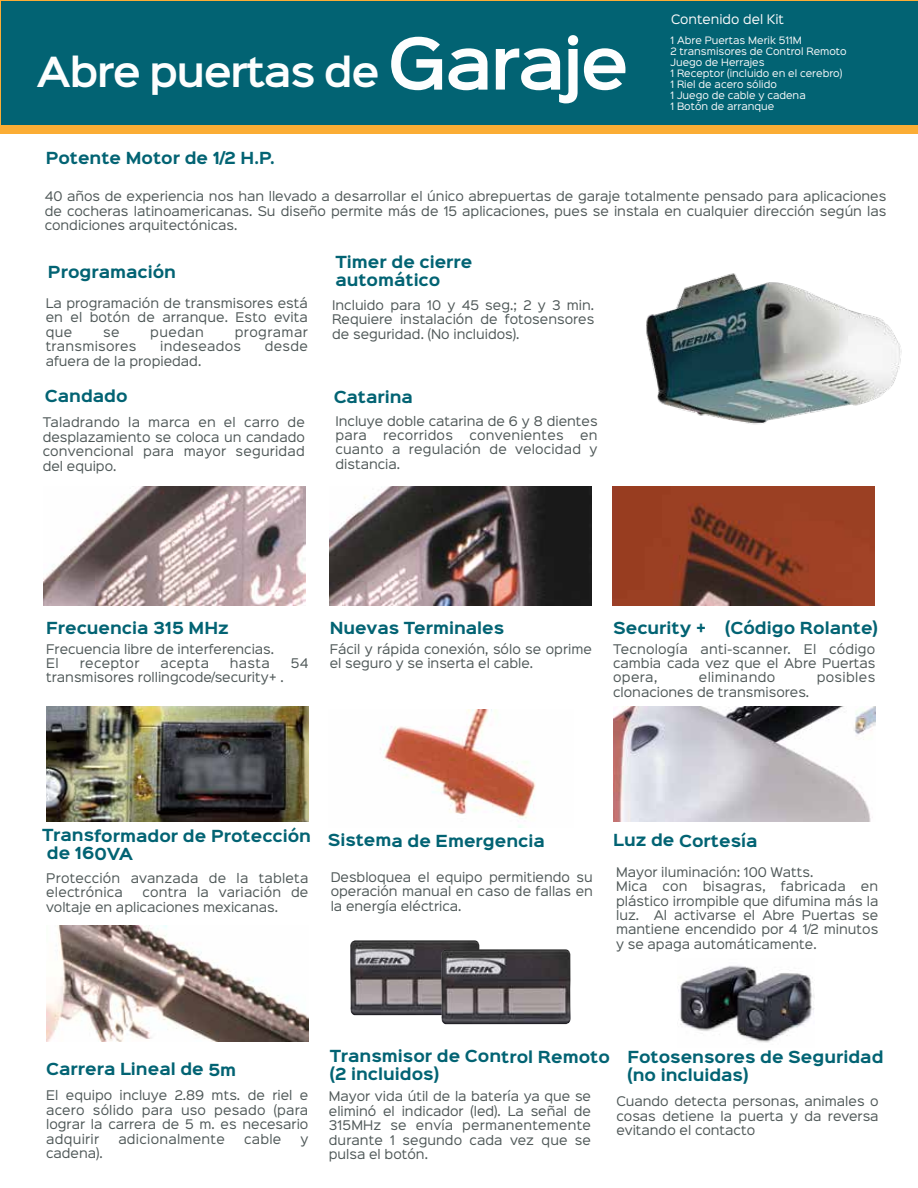
<style>
.page{position:relative;width:918px;height:1188px;background:#fff}
.page>*{position:absolute;margin:0;border:0;box-sizing:border-box;transform-origin:0 0}
.t1{font:600 37.5px "Sinkin Sans 600";letter-spacing:-.045em;color:#fdfefe}
.t2{font:700 15px/18px "Sinkin Sans 700";color:#026373}
.t3{font:12px/14.4px "Sinkin Sans 400";color:#4f5858;text-align:justify}
.t4{font:12px "Sinkin Sans 400";letter-spacing:.02em;color:#4f5858}
.t5{font:12px "Sinkin Sans 400";letter-spacing:.03em;color:#4f5858}
.t6{font:12px "Sinkin Sans 400";letter-spacing:.035em;color:#4f5858}
.t7{font:11.7px "Sinkin Sans 400";color:#f9f9fa}
.t8{font:9.15px/11.1px "Sinkin Sans 400";color:#f9f9fa}
.s1{font-size:64.5px}
</style>
<div class="page">
<div style="left:0;top:0;width:918px;height:133px;background:#fbad35"></div>
<div style="left:2px;top:2px;width:916px;height:123px;background:#026373"></div>
<img style="left:680px;top:965px;width:135px;height:78px">
<img style="left:383px;top:710px;width:153px;height:118px">
<img style="left:46px;top:926px;width:262px;height:115px">
<img style="left:43px;top:487px;width:262px;height:119px">
<img style="left:46px;top:706px;width:262px;height:116px">
<img style="left:613px;top:706px;width:262px;height:116px">
<img style="left:330px;top:487px;width:262px;height:119px">
<img style="left:612px;top:487px;width:262px;height:118px">
<img style="left:646px;top:273px;width:256px;height:152px">
<img style="left:350px;top:940px;width:130px;height:75px">
<img style="left:440px;top:949px;width:131px;height:75px">
<h1 class="t1" style="left:37px;top:39px;width:594px">Abre puertas de <span class="s1">Garaje</span></h1>
<p class="t2" style="left:46px;top:150px;width:231px">Potente Motor de 1/2 H.P.</p>
<p class="t7" style="left:671px;top:9px;width:115px">Contenido del Kit</p>
<p class="t8" style="left:670px;top:34px;width:178px">1 Abre Puertas Merik 511M<br>2 transmisores de Control Remoto<br>Juego de Herrajes<br>1 Receptor (incluido en el cerebro)<br>1 Riel de acero sólido<br>1 Juego de cable y cadena<br>1 Botón de arranque</p>
<p class="t3" style="left:45px;top:188px;width:843px">40 años de experiencia nos han llevado a desarrollar el único abrepuertas de garaje totalmente pensado para aplicaciones de cocheras latinoamericanas. Su diseño permite más de 15 aplicaciones, pues se instala en cualquier dirección según las condiciones arquitectónicas.</p>
<p class="t2" style="left:48px;top:264px;width:130px">Programación</p>
<p class="t3" style="left:46px;top:295px;width:264px">La programación de transmisores está en el botón de arranque. Esto evita que</p>
<p class="t3" style="left:103px;top:324px;width:18px">se</p>
<p class="t3" style="left:150px;top:324px;width:55px">puedan</p>
<p class="t6" style="left:235px;top:322px;width:75px">programar</p>
<p class="t4" style="left:46px;top:336px;width:92px">transmisores</p>
<p class="t4" style="left:160px;top:336px;width:82px">indeseados</p>
<p class="t3" style="left:265px;top:338px;width:45px">desde</p>
<p class="t3" style="left:46px;top:353px;width:157px">afuera de la propiedad.</p>
<p class="t2" style="left:45px;top:387px;width:84px">Candado</p>
<p class="t3" style="left:43px;top:414px;width:264px">Taladrando la marca en el carro de desplazamiento se coloca un candado convencional para mayor seguridad del equipo.</p>
<p class="t2" style="left:335px;top:254px;width:139px">Timer de cierre automático</p>
<p class="t3" style="left:332px;top:297px;width:264px">Incluido para 10 y 45 seg.; 2 y 3 min.<br>Requiere instalación de fotosensores de seguridad. (No incluidos).</p>
<p class="t2" style="left:334px;top:389px;width:81px">Catarina</p>
<p class="t3" style="left:335px;top:412px;width:264px">Incluye doble catarina de 6 y 8 dientes para</p>
<p class="t4" style="left:383px;top:425px;width:71px">recorridos</p>
<p class="t4" style="left:469px;top:425px;width:96px">convenientes</p>
<p class="t3" style="left:335px;top:427px;width:264px;text-indent:245px">en cuanto a regulación de velocidad y distancia.</p>
<p class="t2" style="left:46px;top:620px;width:184px">Frecuencia 315 MHz</p>
<p class="t2" style="left:330px;top:620px;width:176px">Nuevas Terminales</p>
<p class="t2" style="left:613px;top:620px;width:266px">Security + (Código Rolante)</p>
<p class="t3" style="left:46px;top:640px;width:230px">Frecuencia libre de interferencias.<br>El</p>
<p class="t5" style="left:80px;top:653px;width:61px">receptor</p>
<p class="t3" style="left:160px;top:655px;width:50px">acepta</p>
<p class="t3" style="left:230px;top:655px;width:42px">hasta</p>
<p class="t3" style="left:291px;top:655px;width:19px">54</p>
<p class="t3" style="left:46px;top:669px;width:239px">transmisores rollingcode/security+ .</p>
<p class="t3" style="left:330px;top:640px;width:264px">Fácil y rápida conexión, sólo se oprime el seguro y se inserta el cable.</p>
<p class="t3" style="left:613px;top:640px;width:264px">Tecnología anti-scanner. El código cambia cada vez que el Abre Puertas opera,</p>
<p class="t5" style="left:699px;top:667px;width:78px">eliminando</p>
<p class="t5" style="left:817px;top:667px;width:60px">posibles</p>
<p class="t3" style="left:613px;top:684px;width:198px">clonaciones de transmisores.</p>
<p class="t2" style="left:47px;top:827px;width:266px;text-indent:-5px">Transformador de Protección de 160VA</p>
<p class="t2" style="left:328px;top:832px;width:219px">Sistema de Emergencia</p>
<p class="t3" style="left:46px;top:870px;width:264px">Protección avanzada de la tableta electrónica</p>
<p class="t3" style="left:46px;top:884px;width:264px;text-indent:96px">contra la variación de voltaje en aplicaciones mexicanas.</p>
<p class="t3" style="left:331px;top:869px;width:264px">Desbloquea el equipo permitiendo su operación manual en caso de fallas en la energía eléctrica.</p>
<p class="t2" style="left:613px;top:832px;width:146px">Luz de Cortesía</p>
<p class="t3" style="left:616px;top:864px;width:264px;text-align:left">Mayor iluminación: 100 Watts.<br>Mica con bisagras, fabricada en plástico irrompible que difumina más la luz. Al activarse el Abre Puertas se mantiene encendido por 4 1/2 minutos y se apaga automáticamente.</p>
<p class="t2" style="left:46px;top:1061px;width:192px">Carrera Lineal de 5m</p>
<p class="t3" style="left:46px;top:1087px;width:264px">El equipo incluye 2.89 mts. de riel e acero sólido para uso pesado (para lograr la carrera de 5 m. es necesario adquirir</p>
<p class="t4" style="left:118px;top:1129px;width:108px">adicionalmente</p>
<p class="t3" style="left:244px;top:1130px;width:39px">cable</p>
<p class="t3" style="left:301px;top:1130px;width:9px">y</p>
<p class="t3" style="left:46px;top:1145px;width:58px">cadena).</p>
<p class="t2" style="left:330px;top:1048px;width:282px">Transmisor de Control Remoto (2 incluidos)</p>
<p class="t2" style="left:627px;top:1049px;width:258px">Fotosensores de Seguridad (no incluidas)</p>
<p class="t3" style="left:329px;top:1088px;width:264px">Mayor vida útil de la batería ya que se eliminó el indicador (led). La señal de 315MHz se envía permanentemente durante 1 segundo cada vez que se pulsa el botón.</p>
<p class="t3" style="left:616px;top:1093px;width:264px">Cuando detecta personas, animales o cosas detiene la puerta y da reversa evitando el contacto</p>
</div>
